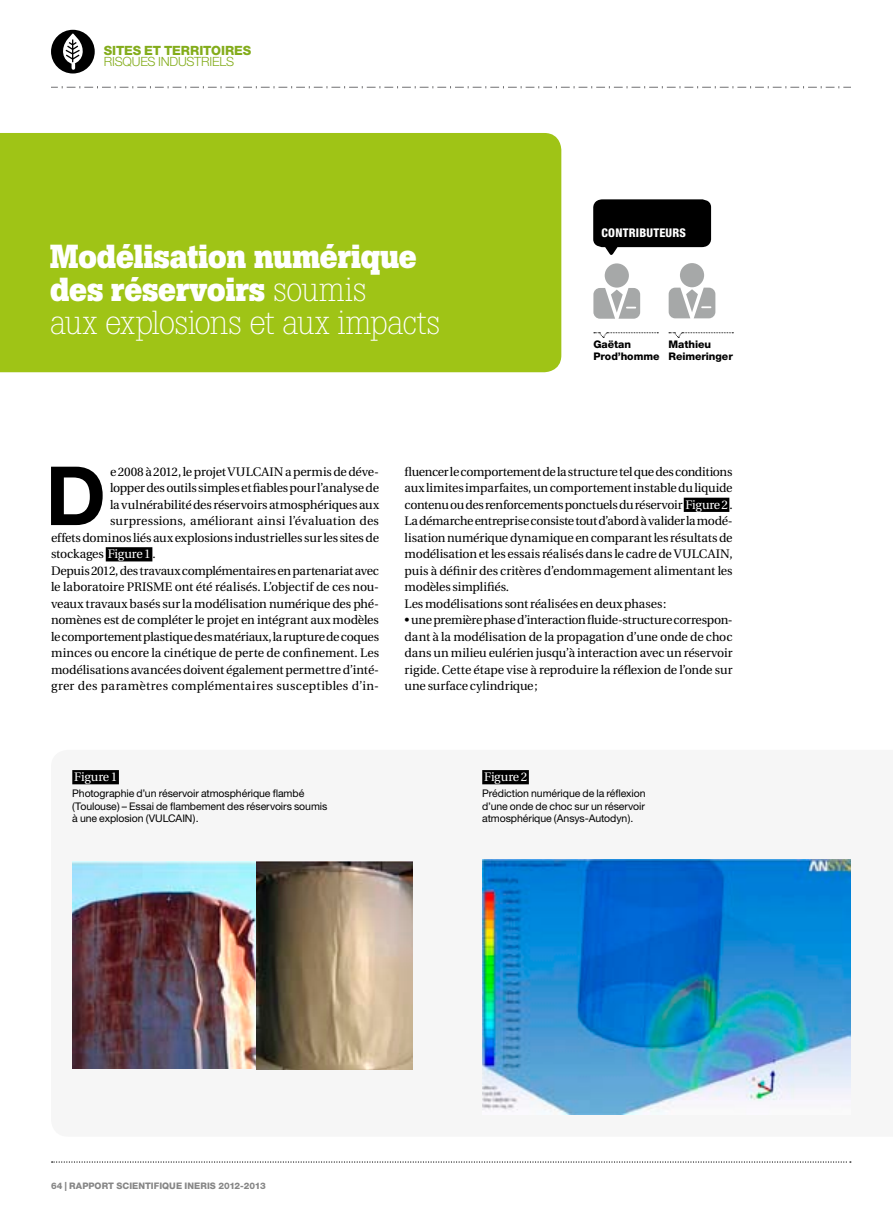
<style>
.page{position:relative;width:893px;height:1221px;background:#fff}
.page>*{position:absolute;margin:0;border:0;box-sizing:border-box;transform-origin:0 0}
.t1{font:700 81.75px "Helvetica Neue";color:#000}
.t2{font:700 33px/33px "Boton";letter-spacing:-.02em;color:#fff}
.t3{font:800 12.75px "Helvetica Neue";letter-spacing:-.01em;color:#83ac1a}
.t4{font:300 12.75px "Helvetica Neue";letter-spacing:-.015em;color:#83ac1a}
.t5{font:12.3px/16.5px "Utopia";letter-spacing:-.015em;color:#000}
.t6{font:12.3px "Utopia";letter-spacing:.02em;color:#000}
.t7{font:12.3px "Utopia";letter-spacing:.015em;color:#000}
.t8{font:12.3px "Utopia";letter-spacing:-.01em;color:#fff}
.t9{font:800 condensed 12px "Helvetica Neue";letter-spacing:.015em;color:#fff}
.t10{font:10.5px/12.5px "Helvetica Neue";letter-spacing:-.005em;color:#000}
.t11{font:800 10.5px/12.5px "Helvetica Neue";letter-spacing:-.005em;color:#000}
.t12{font:800 9px "Helvetica Neue";letter-spacing:.005em;color:#868686}
.s1{font-weight:300}
.s2{color:#fff}
</style>
<div class="page">
<div style="left:72px;top:784px;width:779px;height:331px;background:#f6f6f6"></div>
<div style="left:0;top:133px;width:561px;height:239px;background:#9fc416"></div>
<svg style="left:593px;top:199px;width:118px;height:56px;background:#262626"></svg>
<div style="left:72px;top:770px;width:47px;height:14px;background:#000"></div>
<div style="left:482px;top:770px;width:47px;height:14px;background:#000"></div>
<div style="left:106px;top:547px;width:46px;height:14px;background:#000"></div>
<div style="left:684px;top:497px;width:45px;height:15px;background:#000"></div>
<div style="left:605px;top:263px;width:24px;height:24px;background:#a6a8a8;border-radius:50%"></div>
<svg style="left:593px;top:288px;width:47px;height:31px"></svg>
<svg style="left:594px;top:332px;width:64px;height:6px"></svg>
<svg style="left:669px;top:332px;width:64px;height:6px"></svg>
<div style="left:680px;top:263px;width:24px;height:24px;background:#a6a8a8;border-radius:50%"></div>
<svg style="left:669px;top:287px;width:46px;height:31px"></svg>
<img style="left:483px;top:859px;width:367px;height:254px">
<img style="left:72px;top:861px;width:184px;height:207px">
<img style="left:256px;top:861px;width:156px;height:207px">
<svg style="left:52px;top:1161px;width:799px;height:1px"></svg>
<svg style="left:51px;top:86px;width:799px;height:2px"></svg>
<div style="left:51px;top:30px;width:44px;height:43px;background:#000;border-radius:50%"></div>
<svg style="left:60px;top:33px;width:26px;height:35px"></svg>
<p class="t3" style="left:104px;top:43px;width:71px">SITES ET TERR</p>
<p class="t3" style="left:199px;top:43px;width:54px">ITOIRES</p>
<p class="t4" style="left:104px;top:54px;width:132px">RISQUES INDUSTRIELS</p>
<h2 class="t2" style="left:50px;top:240px;width:392px">Modélisation numérique des réservoirs <span class="s1">soumis<br>aux explosions et aux impacts</span></h2>
<p class="t9" style="left:601px;top:225px;width:86px">CONTRIBUTEURS</p>
<p class="t11" style="left:593px;top:337px;width:68px">Gaëtan<br>Prod’homme</p>
<p class="t11" style="left:668px;top:337px;width:66px">Mathieu<br>Reimeringer</p>
<h1 class="t1" style="left:45px;top:445px;width:62px">D</h1>
<p class="t5" style="left:110px;top:463px;width:271px">e 2008 à 2012, le projet VULCAIN a permis de déve-</p>
<p class="t5" style="left:110px;top:480px;width:270px">lopper des outils simples et fiables pour l’analyse de</p>
<p class="t5" style="left:110px;top:496px;width:271px">la vulnérabilité des réservoirs atmosphériques aux</p>
<p class="t7" style="left:110px;top:514px;width:270px">surpressions, améliorant ainsi l’évaluation des</p>
<p class="t5" style="left:51px;top:529px;width:329px">effets dominos liés aux explosions industrielles sur les sites de</p>
<p class="t5" style="left:51px;top:546px;width:106px">stockages <span class="s2">Figure1</span>.</p>
<p class="t5" style="left:51px;top:562px;width:330px">Depuis 2012, des travaux complémentaires en partenariat avec</p>
<p class="t5" style="left:51px;top:579px;width:329px">le laboratoire PRISME ont été réalisés. L’objectif de ces nou-</p>
<p class="t5" style="left:51px;top:595px;width:330px">veaux travaux basés sur la modélisation numérique des phé-</p>
<p class="t5" style="left:51px;top:612px;width:329px">nomènes est de compléter le projet en intégrant aux modèles</p>
<p class="t5" style="left:51px;top:628px;width:329px">le comportement plastique des matériaux, la rupture de coques</p>
<p class="t5" style="left:51px;top:645px;width:330px">minces ou encore la cinétique de perte de confinement. Les</p>
<p class="t5" style="left:51px;top:661px;width:330px">modélisations avancées doivent également permettre d’inté-</p>
<p class="t6" style="left:51px;top:679px;width:330px">grer des paramètres complémentaires susceptibles d’in-</p>
<p class="t5" style="left:405px;top:463px;width:330px">fluencer le comportement de la structure tel que des conditions aux limites imparfaites, un comportement instable du liquide contenu ou des renforcements ponctuels du réservoir <span class="s2">Figure2</span>.<br>La démarche entreprise consiste tout d’abord à valider la modé&shy;lisation numérique dynamique en comparant les résultats de modélisation et les essais réalisés dans le cadre de VULCAIN, puis à définir des critères d’endommagement alimentant les modèles simplifiés.<br>Les modélisations sont réalisées en deux phases:</p>
<p class="t5" style="left:405px;top:612px;width:330px;text-align:justify">• unepremièrephased’interactionfluide-structurecorrespon&shy;dant à la modélisation de la propagation d’une onde de choc dans un milieu eulérien jusqu’à interaction avec un réservoir rigide. Cette étape vise à reproduire la réflexion de l’onde sur une surface cylindrique;</p>
<p class="t8" style="left:74px;top:770px;width:45px">Figure1</p>
<p class="t10" style="left:72px;top:787px;width:257px">Photographie d’un réservoir atmosphérique flambé (Toulouse) – Essai de flambement des réservoirs soumis à une explosion (VULCAIN).</p>
<p class="t8" style="left:484px;top:770px;width:45px">Figure2</p>
<p class="t10" style="left:482px;top:787px;width:165px;text-align:justify">Prédiction numérique de la réflexion d’une onde de choc sur un réservoir atmosphérique (Ansys-Autodyn).</p>
<p class="t12" style="left:51px;top:1180px;width:216px">64 | rapport sci entifique Ineris 2012-2013</p>
</div>
